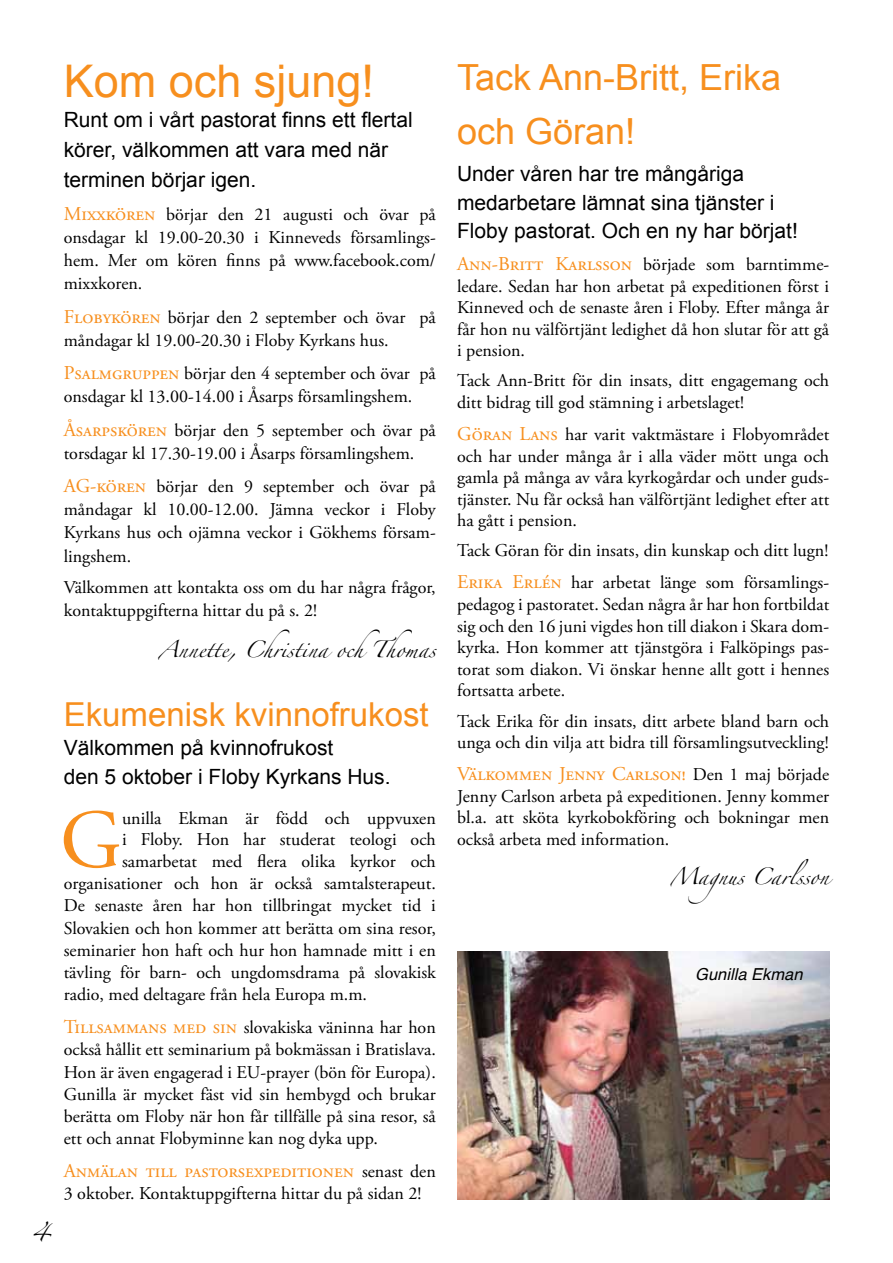
<style>
.page{position:relative;width:893px;height:1263px;background:#fff}
.page>*{position:absolute;margin:0;border:0;box-sizing:border-box;transform-origin:0 0}
.t1{font:83.1px "Adobe Garamond Pro";color:#f78f1e}
.t2{font:45px "Arial";color:#f78f1e}
.t3{font:36px/54px "Arial";color:#f78f1e}
.t4{font:33px "Arial";color:#f78f1e}
.t5{font:21px/30px "Arial";color:#000}
.t6{font:19.5px "Adobe Garamond Pro";color:#f78f1e}
.t7{font:18px/21.6px "Adobe Garamond Pro";color:#000;text-align:justify}
.t8{font:18px/23.1px "Adobe Garamond Pro";letter-spacing:-.02em;color:#000}
.t9{font:18px "Zapfino";color:#000}
.t10{font:italic 16.5px "Helvetica";color:#000}
.t11{font:15px "Zapfino";color:#000}
.s1{font-size:19.5px;color:#f78f1e}
.s2{font-size:18px;color:#000}
</style>
<div class="page">
<img style="left:457px;top:952px;width:372px;height:247px">
<h2 class="t2" style="left:64px;top:51px;width:312px">Kom och sjung!</h2>
<p class="t5" style="left:64px;top:104px;width:350px">Runt om i vårt pastorat finns ett flertal körer, välkommen att vara med när terminen börjar igen.</p>
<p class="t7" style="left:64px;top:203px;width:374px;line-height:23.1px"><span class="s1">Mixxkören</span> börjar den 21 augusti och övar på onsdagar kl 19.00-20.30 i Kinneveds församlings&shy;hem. Mer om kören finns på www.facebook.com/ mixxkoren.</p>
<p class="t7" style="left:64px;top:306px;width:374px;line-height:23.1px"><span class="s1">Flobykören</span> börjar den 2 september och övar på måndagar kl 19.00-20.30 i Floby Kyrkans hus.</p>
<p class="t7" style="left:64px;top:363px;width:374px;line-height:23.1px"><span class="s1">Psalmgruppen</span> börjar den 4 september och övar på onsdagar kl 13.00-14.00 i Åsarps församlingshem.</p>
<p class="t7" style="left:64px;top:419px;width:374px;line-height:23.1px"><span class="s1">Åsarpskören</span> börjar den 5 september och övar på torsdagar kl 17.30-19.00 i Åsarps församlingshem.</p>
<p class="t7" style="left:64px;top:476px;width:374px;line-height:23.1px"><span class="s1">AG-kören</span> börjar den 9 september och övar på måndagar kl 10.00-12.00. Jämna veckor i Floby Kyrkans hus och ojämna veckor i Gökhems försam&shy;lingshem.</p>
<p class="t8" style="left:64px;top:576px;width:374px">Välkommen att kontakta oss om du har några frågor, kontaktuppgifterna hittar du på s. 2!</p>
<p class="t11" style="left:159px;top:643px;width:279px">Annette, Christina ochThomas</p>
<p class="t9" style="left:31px;top:1224px;width:20px">4</p>
<h3 class="t4" style="left:64px;top:693px;width:366px">Ekumenisk kvinnofrukost</h3>
<p class="t5" style="left:64px;top:733px;width:328px;line-height:29.1px">Välkommen på kvinnofrukost<br>den 5 oktober i Floby Kyrkans Hus.</p>
<h1 class="t1" style="left:60px;top:790px;width:64px">G</h1>
<p class="t7" style="left:122px;top:808px;width:315px">unilla Ekman är född och uppvuxen</p>
<p class="t7" style="left:122px;top:829px;width:315px">i Floby. Hon har studerat teologi och</p>
<p class="t7" style="left:122px;top:851px;width:315px">samarbetat med flera olika kyrkor och</p>
<p class="t7" style="left:64px;top:873px;width:374px">organisationer och hon är också samtalsterapeut.</p>
<p class="t7" style="left:64px;top:895px;width:374px">De senaste åren har hon tillbringat mycket tid i</p>
<p class="t7" style="left:64px;top:918px;width:374px">Slovakien och hon kommer att berätta om sina resor,</p>
<p class="t7" style="left:64px;top:940px;width:373px">seminarier hon haft och hur hon hamnade mitt i en</p>
<p class="t7" style="left:64px;top:962px;width:374px">tävling för barn- och ungdomsdrama på slovakisk</p>
<p class="t7" style="left:64px;top:984px;width:305px">radio, med deltagare från hela Europa m.m.</p>
<p class="t7" style="left:64px;top:1017px;width:374px;line-height:22.2px"><span class="s1">Tillsammans med sin</span> slovakiska väninna har hon också hållit ett seminarium på bokmässan i Bratislava.<br>Hon är även engagerad i EU-prayer (bön för Europa).<br>Gunilla är mycket fäst vid sin hembygd och brukar berätta om Floby när hon får tillfälle på sina resor, så ett och annat Flobyminne kan nog dyka upp.</p>
<p class="t6" style="left:64px;top:1159px;width:374px">Anmälan till pastorsexpeditionen <span class="s2">senast den</span></p>
<p class="t7" style="left:64px;top:1183px;width:359px">3 oktober. Kontaktuppgifterna hittar du på sidan 2!</p>
<h3 class="t3" style="left:457px;top:51px;width:326px">Tack Ann-Britt, Erika och Göran!</h3>
<p class="t5" style="left:457px;top:160px;width:342px;line-height:28.5px">Under våren har tre mångåriga medarbetare lämnat sina tjänster i<br>Floby pastorat. Och en ny har börjat!</p>
<p class="t7" style="left:457px;top:254px;width:374px"><span class="s1">Ann-Britt Karlsson</span> började som barntimme&shy;ledare. Sedan har hon arbetat på expeditionen först i Kinneved och de senaste åren i Floby. Efter många år får hon nu välförtjänt ledighet då hon slutar för att gå i pension.</p>
<p class="t7" style="left:457px;top:371px;width:374px">Tack Ann-Britt för din insats, ditt engagemang och ditt bidrag till god stämning i arbetslaget!</p>
<p class="t7" style="left:457px;top:424px;width:374px"><span class="s1">Göran Lans</span> har varit vaktmästare i Flobyområdet och har under många år i alla väder mött unga och gamla på många av våra kyrkogårdar och under guds&shy;tjänster. Nu får också han välförtjänt ledighet efter att ha gått i pension.</p>
<p class="t7" style="left:457px;top:535px;width:374px;line-height:32px">Tack Göran för din insats, din kunskap och ditt lugn!<br><span class="s1">Erika Erlén</span> har arbetat länge som församlings-</p>
<p class="t7" style="left:457px;top:594px;width:374px">pedagog i pastoratet. Sedan några år har hon fortbildat sig och den 16 juni vigdes hon till diakon i Skara dom&shy;kyrka. Hon kommer att tjänstgöra i Falköpings pas&shy;torat som diakon. Vi önskar henne allt gott i hennes fortsatta arbete.</p>
<p class="t7" style="left:457px;top:711px;width:374px">Tack Erika för din insats, ditt arbete bland barn och unga och din vilja att bidra till församlingsutveckling!</p>
<p class="t6" style="left:457px;top:762px;width:374px">Välkommen Jenny Carlson! <span class="s2">Den 1 maj började</span></p>
<p class="t7" style="left:457px;top:786px;width:374px">Jenny Carlson arbeta på expeditionen. Jenny kommer bl.a. att sköta kyrkobokföring och bokningar men också arbeta med information.</p>
<p class="t11" style="left:670px;top:870px;width:160px">Magnus Carlsson</p>
<p class="t10" style="left:695px;top:961px;width:109px">Gunilla Ekman</p>
</div>
